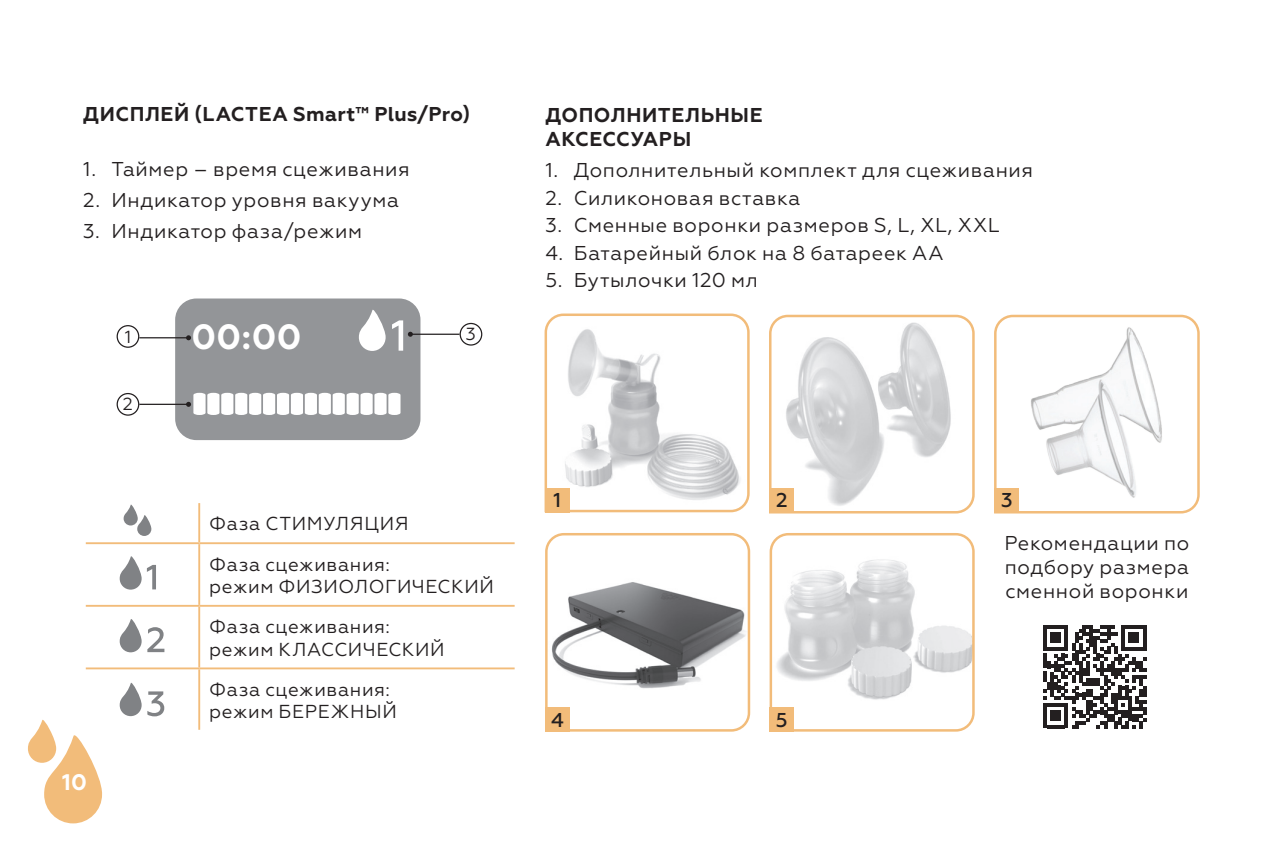
<style>
.page{position:relative;width:1276px;height:851px;background:#fff}
.page>*{position:absolute;margin:0;border:0;box-sizing:border-box;transform-origin:0 0}
.t1{font:700 35px "Geometria";color:#fff}
.t2{font:700 22.5px "Geometria";color:#fff}
.t3{font:20px/24px "Geometria";letter-spacing:.035em;color:#231f20;text-align:justify}
.t4{font:700 20px/24px "Geometria";letter-spacing:.025em;color:#231f20}
.t5{font:500 20px "Geometria";color:#231f20}
.t6{font:18.75px/40px "Geometria";letter-spacing:.035em;color:#231f20}
.t7{font:17.5px "Geometria";color:#231f20}
</style>
<div class="page">
<div style="left:175px;top:298px;width:245px;height:142px;background:#939598;border-radius:21px"></div>
<svg style="left:769px;top:314px;width:206px;height:200px"></svg>
<svg style="left:769px;top:533px;width:206px;height:199px"></svg>
<svg style="left:544px;top:313px;width:206px;height:200px"></svg>
<svg style="left:545px;top:533px;width:206px;height:199px"></svg>
<hr style="left:198px;top:503px;width:2px;height:39px;background:#f2bc7a">
<hr style="left:86px;top:542px;width:113px;height:2px;background:#f2bc7a">
<hr style="left:199px;top:542px;width:315px;height:2px;background:#f2bc7a">
<hr style="left:198px;top:544px;width:2px;height:60px;background:#f2bc7a">
<hr style="left:86px;top:604px;width:113px;height:2px;background:#f2bc7a">
<hr style="left:199px;top:604px;width:315px;height:2px;background:#f2bc7a">
<hr style="left:198px;top:606px;width:2px;height:61px;background:#f2bc7a">
<hr style="left:86px;top:667px;width:113px;height:2px;background:#f2bc7a">
<hr style="left:199px;top:667px;width:315px;height:2px;background:#f2bc7a">
<hr style="left:198px;top:669px;width:2px;height:60px;background:#f2bc7a">
<div style="left:117px;top:325px;width:22px;height:23px;border:1px solid #231f20;border-radius:50%"></div>
<div style="left:117px;top:393px;width:22px;height:22px;border:1px solid #231f20;border-radius:50%"></div>
<div style="left:459px;top:323px;width:23px;height:22px;border:1px solid #231f20;border-radius:50%"></div>
<hr style="left:139px;top:403px;width:50px;height:2px;background:#231f20">
<hr style="left:139px;top:337px;width:50px;height:1px;background:#231f20">
<svg style="left:186px;top:335px;width:5px;height:5px"></svg>
<hr style="left:410px;top:333px;width:49px;height:2px;background:#231f20">
<svg style="left:120px;top:682px;width:44px;height:34px"></svg>
<svg style="left:120px;top:619px;width:44px;height:33px"></svg>
<svg style="left:120px;top:556px;width:36px;height:33px"></svg>
<svg style="left:359px;top:309px;width:27px;height:42px"></svg>
<svg style="left:392px;top:320px;width:21px;height:30px"></svg>
<svg style="left:124px;top:504px;width:27px;height:32px"></svg>
<svg style="left:186px;top:393px;width:214px;height:22px;background:#eaebeb"></svg>
<svg style="left:994px;top:314px;width:206px;height:200px"></svg>
<svg style="left:1043px;top:625px;width:103px;height:103px"></svg>
<svg style="left:28px;top:719px;width:74px;height:104px"></svg>
<p class="t4" style="left:83px;top:102px;width:388px">ДИСПЛЕЙ (LACTEA Smart™ Plus/Pro)</p>
<p class="t3" style="left:83px;top:157px;width:328px">1. Таймер – время сцеживания</p>
<p class="t3" style="left:83px;top:188px;width:317px">2. Индикатор уровня вакуума</p>
<p class="t3" style="left:83px;top:219px;width:280px">3. Индикатор фаза/режим</p>
<p class="t7" style="left:125px;top:326px;width:8px">1</p>
<p class="t7" style="left:123px;top:394px;width:12px">2</p>
<p class="t2" style="left:62px;top:768px;width:26px">10</p>
<h1 class="t1" style="left:192px;top:315px;width:111px">00:00</h1>
<p class="t7" style="left:466px;top:324px;width:11px">3</p>
<p class="t6" style="left:209px;top:504px;width:201px">Фаза СТИМУЛЯЦИЯ<br>Фаза сцеживания:</p>
<p class="t6" style="left:209px;top:566px;width:286px">режим ФИЗИОЛОГИЧЕСКИЙ<br>Фаза сцеживания:</p>
<p class="t6" style="left:209px;top:629px;width:237px">режим КЛАССИЧЕСКИЙ<br>Фаза сцеживания:</p>
<p class="t6" style="left:209px;top:691px;width:189px">режим БЕРЕЖНЫЙ</p>
<p class="t4" style="left:545px;top:103px;width:219px">ДОПОЛНИТЕЛЬНЫЕ<br>АКСЕССУАРЫ</p>
<p class="t3" style="left:545px;top:158px;width:489px">1. Дополнительный комплект для сцеживания</p>
<p class="t3" style="left:545px;top:186px;width:256px">2. Силиконовая вставка</p>
<p class="t3" style="left:545px;top:213px;width:456px">3. Сменные воронки размеров S, L, XL, XXL</p>
<p class="t3" style="left:545px;top:241px;width:400px">4. Батарейный блок на 8 батареек АА</p>
<p class="t3" style="left:545px;top:268px;width:214px">5. Бутылочки 120 мл</p>
<p class="t5" style="left:553px;top:488px;width:9px">1</p>
<p class="t5" style="left:551px;top:707px;width:14px">4</p>
<p class="t5" style="left:776px;top:488px;width:13px">2</p>
<p class="t5" style="left:776px;top:707px;width:13px">5</p>
<p class="t5" style="left:1001px;top:488px;width:13px">3</p>
<p class="t3" style="left:1004px;top:531px;width:186px">Рекомендации по подбору размера сменной воронки</p>
</div>
